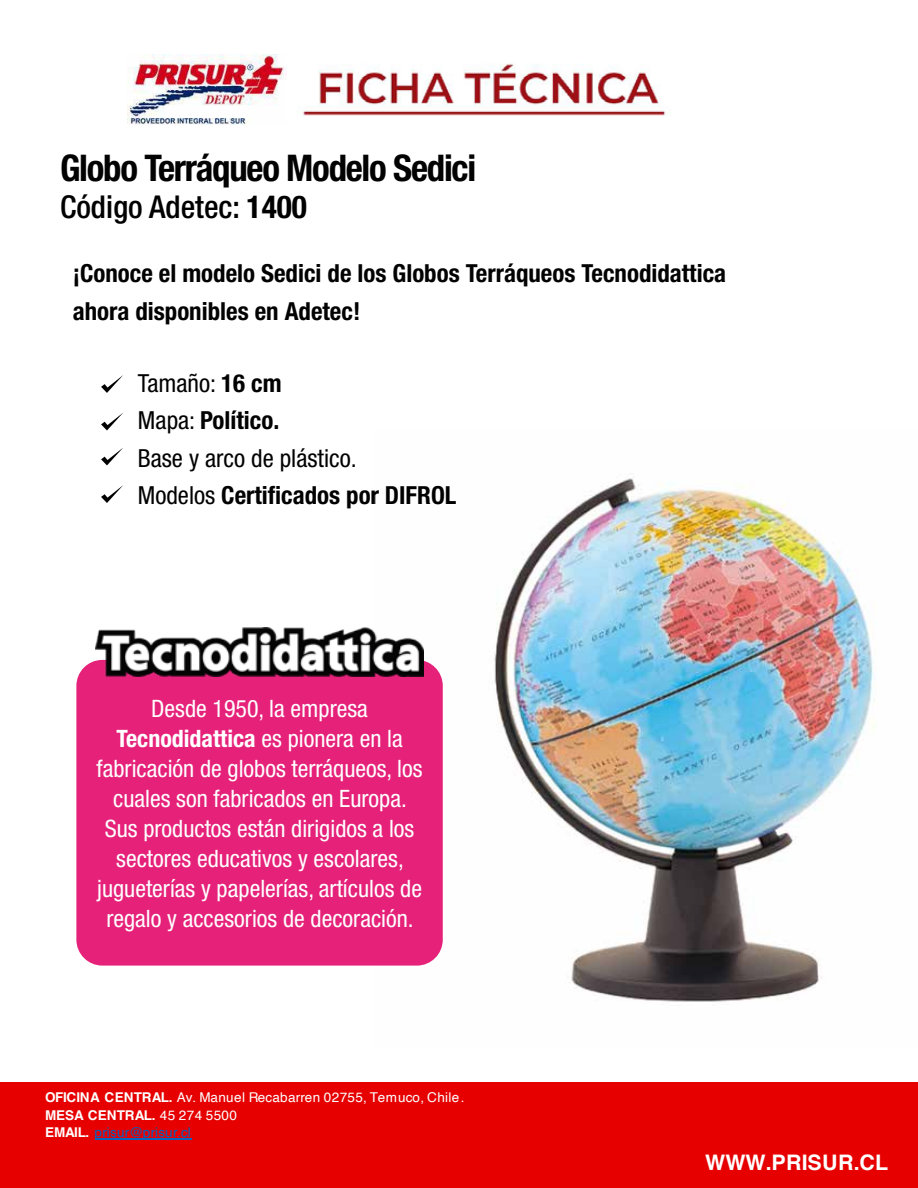
<style>
.page{position:relative;width:918px;height:1188px;background:#fff}
.page>*{position:absolute;margin:0;border:0;box-sizing:border-box;transform-origin:0 0}
.t1{font:700 condensed 36.75px "Helvetica Neue LT Std";letter-spacing:-.035em;color:#020203}
.t2{font:500 condensed 31.5px "Helvetica Neue LT Std";color:#010101}
.t3{font:700 condensed 24.9px/37.5px "Helvetica Neue LT Std";color:#020203}
.t4{font:condensed 24.9px/37.5px "Helvetica Neue LT Std";color:#020203}
.t5{font:condensed 24px/30px "Helvetica Neue LT Std";color:#fff;text-align:center}
.t6{font:700 21.45px "Helvetica";letter-spacing:.015em;color:#fff}
.t7{font:13.5px/17.4px "Helvetica";letter-spacing:.025em;color:#fff}
.s1{font-weight:700}
.s2{color:#0563c1}
</style>
<div class="page">
<img style="left:128px;top:55px;width:159px;height:70px">
<img style="left:298px;top:64px;width:372px;height:52px">
<div style="left:0;top:1082px;width:918px;height:106px;background:#e60000"></div>
<hr style="left:95px;top:1138px;width:96px;height:2px;background:#0563c1">
<svg style="left:101px;top:375px;width:22px;height:18px"></svg>
<svg style="left:101px;top:413px;width:22px;height:17px"></svg>
<svg style="left:101px;top:448px;width:22px;height:17px"></svg>
<svg style="left:101px;top:485px;width:22px;height:18px"></svg>
<img style="left:426px;top:477px;width:450px;height:525px">
<div style="left:76px;top:660px;width:367px;height:306px;background:#e6217a;border-radius:26px"></div>
<img style="left:95px;top:627px;width:329px;height:49px">
<h1 class="t1" style="left:60px;top:145px;width:418px">Globo Terráqueo Modelo Sedici</h1>
<h2 class="t2" style="left:60px;top:188px;width:249px">Código Adetec: <span class="s1">1400</span></h2>
<p class="t3" style="left:73px;top:254px;width:655px">¡Conoce el modelo Sedici de los Globos Terráqueos Tecnodidattica ahora disponibles en Adetec!</p>
<p class="t4" style="left:138px;top:364px;width:320px">Tamaño: <span class="s1">16 cm<br></span>Mapa: <span class="s1">Político.<br></span>Base y arco de plástico.<br>Modelos <span class="s1">Certificados por DIFROL</span></p>
<p class="t5" style="left:97px;top:693px;width:327px">Desde 1950, la empresa <span class="s1">Tecnodidattica</span> es pionera en la fabricación de globos terráqueos, los cuales son fabricados en Europa.<br>Sus productos están dirigidos a los sectores educativos y escolares, jugueterías y papelerías, artículos de regalo y accesorios de decoración.</p>
<p class="t7" style="left:45px;top:1089px;width:421px"><span class="s1">OFICINA CENTRAL.</span> Av. Manuel Recabarren 02755, Temuco, Chile.<br><span class="s1">MESA CENTRAL.</span> 45 274 5500<br><span class="s1">EMAIL.</span> <span class="s2">prisur@prisur.cl</span></p>
<p class="t6" style="left:705px;top:1149px;width:185px">WWW.PRISUR.CL</p>
</div>
